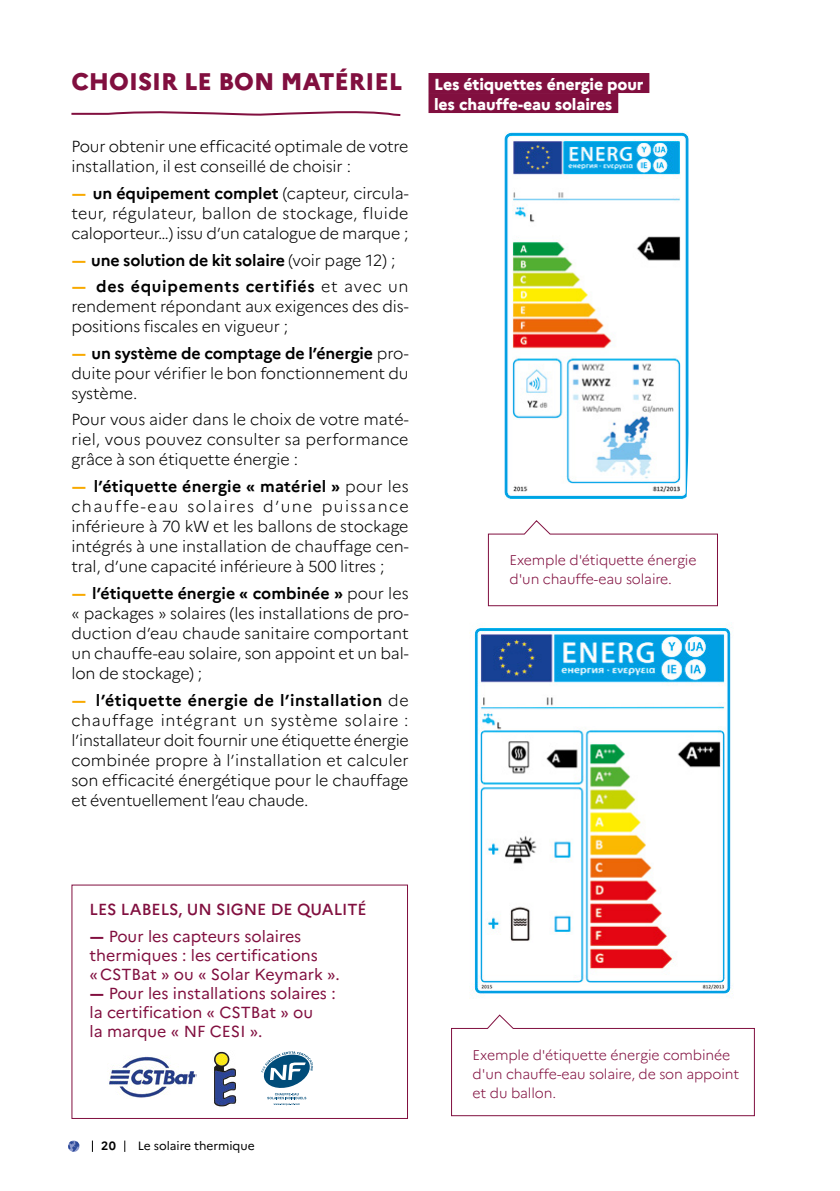
<style>
.page{position:relative;width:840px;height:1191px;background:#fff}
.page>*{position:absolute;margin:0;border:0;box-sizing:border-box;transform-origin:0 0}
.t1{font:800 24px "Marianne";color:#810f3f}
.t2{font:300 16px/20px "Marianne";letter-spacing:-.01em;color:#000;text-align:justify}
.t3{font:16px/19px "Marianne";color:#810f3f}
.t4{font:800 16px/20px "Marianne";letter-spacing:-.01em;color:#fff}
.t5{font:700 16px "Marianne";letter-spacing:-.01em;color:#000}
.t6{font:500 16px "Marianne";color:#810f3f}
.t7{font:300 14px/19px "Marianne";letter-spacing:-.01em;color:#810f3f}
.t8{font:12px "Marianne";letter-spacing:-.005em;color:#000}
.t9{font:700 12px "Marianne";color:#000}
.s1{font-weight:700;font-size:16.2px;color:#f8a900}
.s2{font-weight:700}
.s3{font-size:16.2px;color:#f8a900}
.s4{font-weight:300}
</style>
<div class="page">
<svg style="left:71px;top:111px;width:330px;height:5px"></svg>
<svg style="left:261px;top:1051px;width:52px;height:54px"></svg>
<img style="left:212px;top:1051px;width:25px;height:56px">
<img style="left:107px;top:1056px;width:89px;height:42px">
<div style="left:428px;top:73px;width:221px;height:20px;background:#810f3f"></div>
<div style="left:428px;top:93px;width:190px;height:20px;background:#810f3f"></div>
<svg style="left:487px;top:520px;width:231px;height:86px"></svg>
<svg style="left:451px;top:1014px;width:304px;height:102px"></svg>
<div style="left:71px;top:884px;width:337px;height:235px;border:1px solid #810f3f"></div>
<svg style="left:68px;top:1140px;width:11px;height:11px"></svg>
<img style="left:504px;top:132px;width:185px;height:368px">
<img style="left:469px;top:625px;width:265px;height:373px">
<h1 class="t1" style="left:71px;top:63px;width:332px">CHOISIR LE BON MATÉRIEL</h1>
<p class="t4" style="left:434px;top:73px;width:211px">Les étiquettes énergie pour les chauffe-eau solaires</p>
<p class="t2" style="left:71px;top:135px;width:338px">Pour obtenir une efficacité optimale de votre installation, il est conseillé de choisir :</p>
<p class="t2" style="left:71px;top:182px;width:338px"><span class="s1">-</span> <span class="s2">un équipement complet</span> (capteur, circula&shy;teur, régulateur, ballon de stockage, fluide caloporteur…) issu d’un catalogue de marque ;</p>
<p class="t5" style="left:71px;top:247px;width:325px"><span class="s3">-</span> une solution de kit solaire <span class="s4">(voir page 12) ;</span></p>
<p class="t2" style="left:71px;top:275px;width:338px"><span class="s1">-</span> <span class="s2">des équipements certifiés</span> et avec un rendement répondant aux exigences des dis&shy;positions fiscales en vigueur ;</p>
<p class="t2" style="left:71px;top:342px;width:338px"><span class="s1">-</span> <span class="s2">un système de comptage de l’énergie</span> pro&shy;duite pour vérifier le bon fonctionnement du système.</p>
<p class="t2" style="left:71px;top:408px;width:338px">Pour vous aider dans le choix de votre maté&shy;riel, vous pouvez consulter sa performance grâce à son étiquette énergie :</p>
<p class="t2" style="left:71px;top:475px;width:338px"><span class="s1">-</span> <span class="s2">l’étiquette énergie « matériel »</span> pour les chauffe-eau solaires d’une puissance inférieure à 70 kW et les ballons de stockage intégrés à une installation de chauffage cen&shy;tral, d’une capacité inférieure à 500 litres ;</p>
<p class="t2" style="left:71px;top:582px;width:338px"><span class="s1">-</span> <span class="s2">l’étiquette énergie « combinée »</span> pour les « packages » solaires (les installations de pro&shy;duction d’eau chaude sanitaire comportant un chauffe-eau solaire, son appoint et un bal&shy;lon de stockage) ;</p>
<p class="t2" style="left:71px;top:689px;width:339px"><span class="s1">-</span> <span class="s2">l’étiquette énergie de l’installation</span> de chauffage intégrant un système solaire : l’instal lateur doit fournir une étiquette énergie combinée propre à l’installation et calculer son efficacité énergétique pour le chauffage et éventuellement l’eau chaude.</p>
<p class="t6" style="left:89px;top:896px;width:279px">LES LABELS, UN SIGNE DE QUALITÉ</p>
<p class="t3" style="left:89px;top:925px;width:252px"><span class="s2">-</span> Pour les capteurs solaires thermiques : les certifications<br>« CSTBat » ou « Solar Keymark ».</p>
<p class="t3" style="left:89px;top:982px;width:247px"><span class="s2">-</span> Pour les installations solaires : la certification « CSTBat » ou<br>la marque « NF CESI ».</p>
<p class="t9" style="left:101px;top:1136px;width:16px">20</p>
<p class="t8" style="left:138px;top:1136px;width:118px">Le solaire thermique</p>
<p class="t7" style="left:509px;top:550px;width:188px">Exemple d'étiquette énergie d'un chauffe-eau solaire.</p>
<p class="t7" style="left:472px;top:1044px;width:268px">Exemple d'étiquette énergie combinée d'un chauffe-eau solaire, de son appoint et du ballon.</p>
</div>
